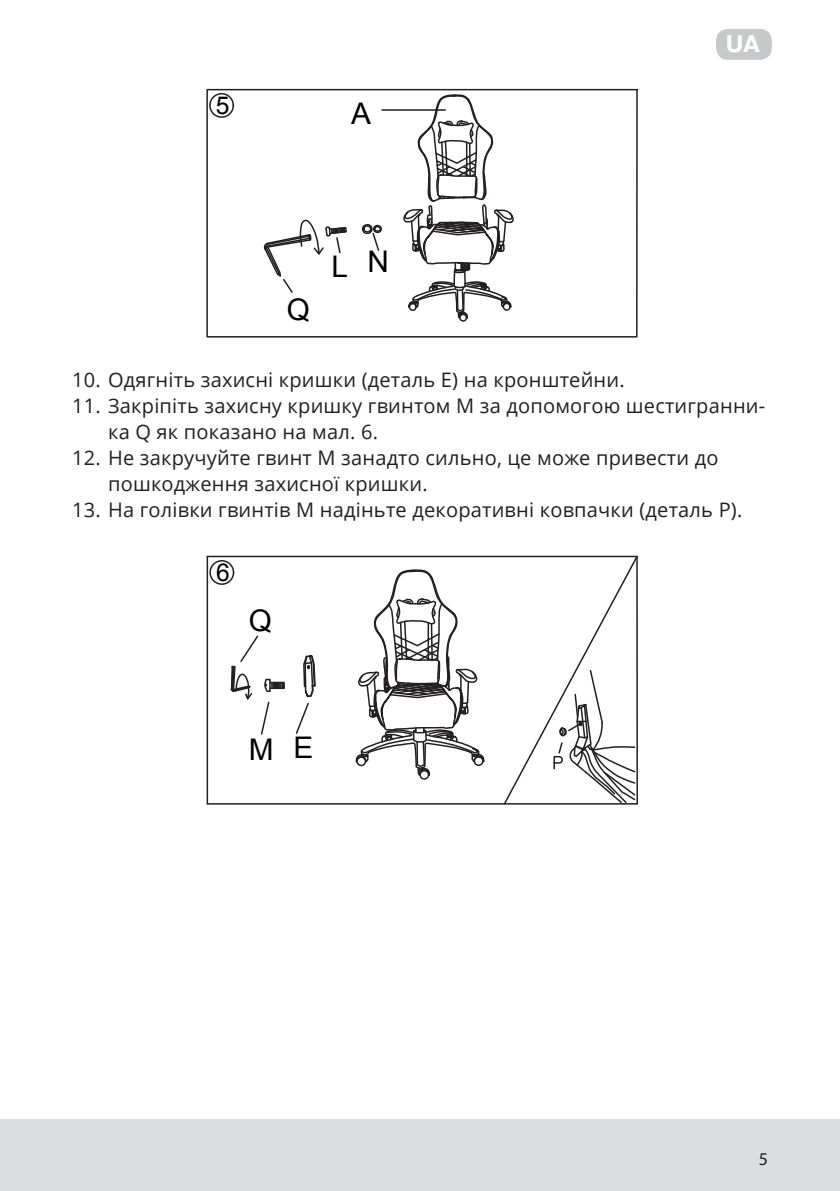
<style>
.page{position:relative;width:840px;height:1191px;background:#fff}
.page>*{position:absolute;margin:0;border:0;box-sizing:border-box;transform-origin:0 0}
.t1{font:29.8px "Arial";color:#000}
.t2{font:24.6px "Arial";color:#000}
.t3{font:700 24px "Pragmatica";color:#fff}
.t4{font:20px/26px "Open Sans";letter-spacing:.01em;color:#231f20}
.t5{font:18px "Myriad Pro";color:#231f20}
</style>
<div class="page">
<div style="left:715px;top:29px;width:56px;height:31px;background:#c7c8ca;border-radius:12px"></div>
<div style="left:206px;top:89px;width:431px;height:248px;border:2px solid #231f20"></div>
<div style="left:209px;top:93px;width:25px;height:25px;border:2px solid #231f20;border-radius:50%"></div>
<svg style="left:263px;top:219px;width:84px;height:74px"></svg>
<svg style="left:361px;top:224px;width:21px;height:27px"></svg>
<hr style="left:382px;top:109px;width:63px;height:2px;background:#231f20">
<svg style="left:402px;top:94px;width:117px;height:244px"></svg>
<hr style="left:207px;top:803px;width:429px;height:1px;background:#231f20">
<hr style="left:206px;top:556px;width:2px;height:248px;background:#231f20">
<hr style="left:207px;top:556px;width:429px;height:1px;background:#231f20">
<div style="left:209px;top:560px;width:25px;height:25px;border:2px solid #231f20;border-radius:50%"></div>
<div style="left:269px;top:682px;width:16px;height:7px;border:2px solid #231f20"></div>
<svg style="left:230px;top:635px;width:54px;height:100px"></svg>
<svg style="left:296px;top:655px;width:20px;height:79px"></svg>
<svg style="left:502px;top:555px;width:136px;height:250px"></svg>
<svg style="left:355px;top:569px;width:130px;height:210px"></svg>
<div style="left:0;top:1119px;width:839px;height:72px;background:#dcdddf"></div>
<p class="t2" style="left:216px;top:89px;width:15px">5</p>
<p class="t1" style="left:351px;top:94px;width:21px">A</p>
<p class="t1" style="left:287px;top:290px;width:25px">Q</p>
<p class="t1" style="left:331px;top:244px;width:59px">L N</p>
<p class="t3" style="left:725px;top:29px;width:35px">UA</p>
<p class="t4" style="left:72px;top:366px;width:554px">10. Одягніть захисні кришки (деталь Е) на кронштейни.</p>
<p class="t4" style="left:108px;top:392px;width:658px;text-indent:-36px">11. Закріпіть захисну кришку гвинтом М за допомогою шестигранни&shy;ка Q як показано на мал. 6.</p>
<p class="t4" style="left:108px;top:444px;width:611px;text-indent:-36px">12. Не закручуйте гвинт М занадто сильно, це може привести до пошкодження захисної кришки.</p>
<p class="t4" style="left:72px;top:496px;width:671px">13. На голівки гвинтів М надіньте декоративні ковпачки (деталь Р).</p>
<p class="t2" style="left:216px;top:377px;width:15px">6</p>
<p class="t1" style="left:249px;top:421px;width:25px">Q</p>
<p class="t1" style="left:331px;top:424px;width:59px">L N</p>
<p class="t1" style="left:69px;top:427px;width:23px">D</p>
<p class="t1" style="left:287px;top:469px;width:25px">Q</p>
<p class="t2" style="left:216px;top:556px;width:15px">6</p>
<p class="t1" style="left:249px;top:601px;width:25px">Q</p>
<p class="t1" style="left:249px;top:730px;width:26px">M</p>
<p class="t1" style="left:293px;top:728px;width:21px">E</p>
<p class="t5" style="left:758px;top:1147px;width:11px">5</p>
</div>
